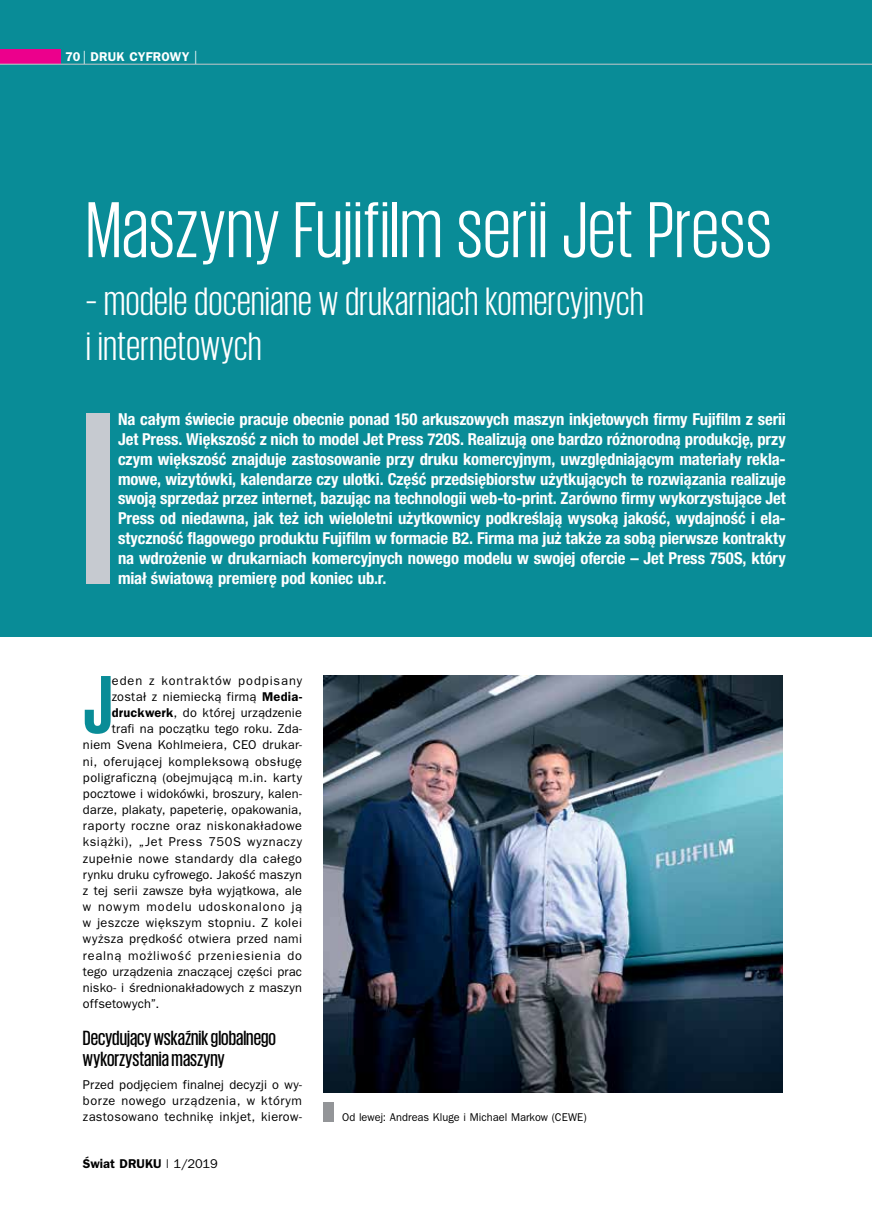
<style>
.page{position:relative;width:872px;height:1217px;background:#fff}
.page>*{position:absolute;margin:0;border:0;box-sizing:border-box;transform-origin:0 0}
.t1{font:700 84.3px "Giorgio Sans";color:#098c97}
.t2{font:81px "Giorgio Sans";letter-spacing:.01em;color:#fff}
.t3{font:40.5px/45px "Giorgio Sans";letter-spacing:.015em;color:#fff}
.t4{font:500 21px/21px "Giorgio Sans";color:#000}
.t5{font:700 condensed 16.5px/19.8px "Helvetica Neue LT Pro";letter-spacing:-.005em;color:#fff;text-align:justify}
.t6{font:12.75px/16.2px "Frankfurt Gothic";letter-spacing:.025em;color:#000;text-align:justify}
.t7{font:12.75px "Frankfurt Gothic";letter-spacing:.045em;color:#000}
.t8{font:12.75px "Frankfurt Gothic";letter-spacing:.06em;color:#000}
.t9{font:12.75px "Frankfurt Gothic";letter-spacing:.065em;color:#000}
.t10{font:12.75px "Frankfurt Gothic";letter-spacing:.075em;color:#000}
.t11{font:700 12.75px "Frankfurt Gothic";color:#000}
.t12{font:700 12.75px "Frankfurt Gothic";letter-spacing:.015em;color:#fff}
.t13{font:11.25px "Frankfurt Gothic";letter-spacing:.005em;color:#000}
.s1{font-weight:400;font-size:19.2px}
.s2{font-weight:700}
.s3{font-weight:400}
</style>
<div class="page">
<div style="left:0;top:0;width:872px;height:636px;background:#098c97"></div>
<div style="left:86px;top:413px;width:23px;height:170px;background:#c6cad0"></div>
<img style="left:323px;top:675px;width:459px;height:417px">
<div style="left:0;top:49px;width:61px;height:15px;background:#ec008c"></div>
<hr style="left:0;top:64px;width:872px;height:1px;background:#c7c8ca">
<div style="left:323px;top:1101px;width:10px;height:19px;background:#939598"></div>
<p class="t12" style="left:65px;top:49px;width:134px">70 <span class="s1">|</span> DRUK CYFROWY <span class="s1">|</span></p>
<h2 class="t2" style="left:86px;top:190px;width:687px">Maszyny Fujifilm serii Jet Press</h2>
<h3 class="t3" style="left:86px;top:278px;width:559px">– modele doceniane w drukarniach komercyjnych i internetowych</h3>
<p class="t5" style="left:118px;top:409px;width:669px">Na całym świecie pracuje obecnie ponad 150 arkuszowych maszyn inkjetowych firmy Fujifilm z serii Jet Press. Większość z nich to model Jet Press 720S. Realizują one bardzo różnorodną produkcję, przy czym większość znajduje zastosowanie przy druku komercyjnym, uwzględniającym materiały rekla&shy;mowe, wizytówki, kalendarze czy ulotki. Część przedsiębiorstw użytkujących te rozwiązania realizuje swoją sprzedaż przez internet, bazując na technologii web-to-print. Zarówno firmy wykorzystujące Jet Press od niedawna, jak też ich wieloletni użytkownicy podkreślają wysoką jakość, wydajność i ela&shy;styczność flagowego produktu Fujifilm w formacie B2. Firma ma już także za sobą pierwsze kontrakty na wdrożenie w drukarniach komercyjnych nowego modelu w swojej ofercie – Jet Press 750S, który miał światową premierę pod koniec ub.r.</p>
<h1 class="t1" style="left:83px;top:662px;width:31px">J</h1>
<p class="t10" style="left:112px;top:673px;width:192px">eden z kontraktów podpisany</p>
<p class="t6" style="left:112px;top:688px;width:192px">został z niemiecką firmą <span class="s2">Media-</span></p>
<p class="t6" style="left:112px;top:704px;width:192px"><span class="s2">druckwerk</span>, do której urządzenie</p>
<p class="t6" style="left:112px;top:720px;width:192px">trafi na początku tego roku. Zda-</p>
<p class="t6" style="left:83px;top:736px;width:220px">niem Svena Kohlmeiera, CEO drukar-</p>
<p class="t6" style="left:83px;top:752px;width:221px">ni, oferującej kompleksową obsługę</p>
<p class="t6" style="left:83px;top:769px;width:220px">poligraficzną (obejmującą m.in. karty</p>
<p class="t6" style="left:83px;top:785px;width:220px">pocztowe i widokówki, broszury, kalen-</p>
<p class="t6" style="left:83px;top:801px;width:221px">darze, plakaty, papeterię, opakowania,</p>
<p class="t6" style="left:83px;top:817px;width:220px">raporty roczne oraz niskonakładowe</p>
<p class="t7" style="left:83px;top:834px;width:220px">książki), „Jet Press 750S wyznaczy</p>
<p class="t6" style="left:83px;top:849px;width:220px">zupełnie nowe standardy dla całego</p>
<p class="t6" style="left:83px;top:865px;width:221px">rynku druku cyfrowego. Jakość maszyn</p>
<p class="t6" style="left:83px;top:882px;width:221px">z tej serii zawsze była wyjątkowa, ale</p>
<p class="t9" style="left:83px;top:899px;width:221px">w nowym modelu udoskonalono ją</p>
<p class="t6" style="left:83px;top:914px;width:220px">w jeszcze większym stopniu. Z kolei</p>
<p class="t6" style="left:83px;top:930px;width:221px">wyższa prędkość otwiera przed nami</p>
<p class="t8" style="left:83px;top:947px;width:220px">realną możliwość przeniesienia do</p>
<p class="t6" style="left:83px;top:962px;width:221px">tego urządzenia znaczącej części prac</p>
<p class="t6" style="left:83px;top:979px;width:220px">nisko- i średnionakładowych z maszyn</p>
<p class="t6" style="left:83px;top:995px;width:78px">offsetowych”.</p>
<p class="t4" style="left:83px;top:1026px;width:194px">Decydujący wskaźnik globalnego wykorzystania maszyny</p>
<p class="t6" style="left:83px;top:1076px;width:220px">Przed podjęciem finalnej decyzji o wy&shy;borze nowego urządzenia, w którym zastosowano technikę inkjet, kierow-</p>
<p class="t11" style="left:83px;top:1156px;width:136px">Świat DRUKU <span class="s3">| 1/2019</span></p>
<p class="t13" style="left:342px;top:1110px;width:246px">Od lewej: Andreas Kluge i Michael Markow (CEWE)</p>
</div>
